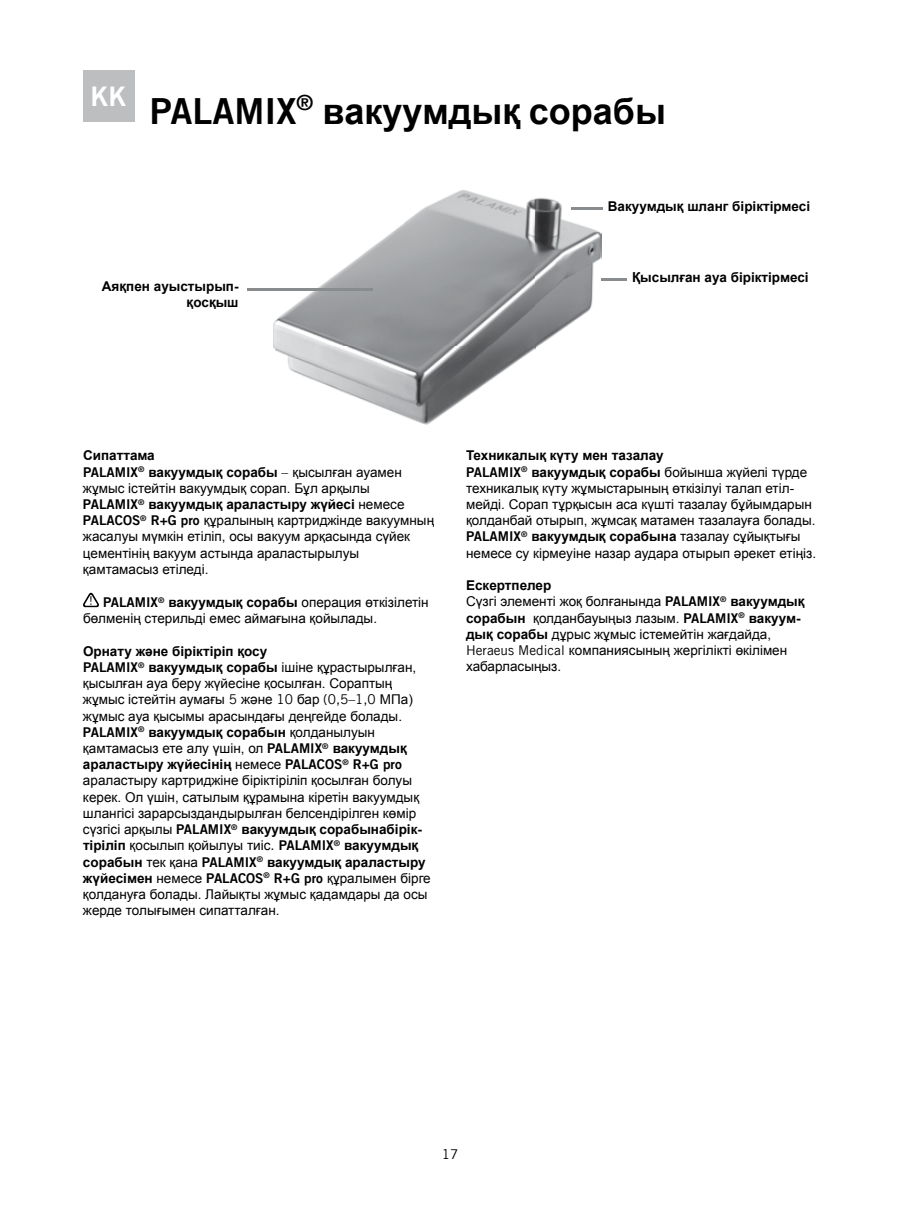
<style>
.page{position:relative;width:913px;height:1219px;background:#fff}
.page>*{position:absolute;margin:0;border:0;box-sizing:border-box;transform-origin:0 0}
.t1{font:700 36px "Arial";color:#000}
.t2{font:27px "Trade Gothic LT Com Bd 2";color:#fff}
.t3{font:13.5px/16.2px "Arial";color:#000}
.t4{font:700 13.5px/16.2px "Arial";color:#000;text-align:right}
.t5{font:13.5px "Trade Gothic LT Com";color:#000}
.s1{font-family:"Trade Gothic LT Com Bd 2";font-weight:400}
.s2{font-weight:700}
.s3{font-family:"Trade Gothic LT Com Bd 2"}
.s4{font-family:"Trade Gothic LT Com"}
</style>
<div class="page">
<img style="left:273px;top:190px;width:327px;height:234px">
<hr style="left:570px;top:207px;width:32px;height:3px;background:#888c8e">
<hr style="left:600px;top:278px;width:26px;height:3px;background:#888c8e">
<hr style="left:247px;top:288px;width:126px;height:2px;background:#888c8e">
<div style="left:83px;top:71px;width:51px;height:51px;background:#bcbec0"></div>
<svg style="left:83px;top:592px;width:16px;height:15px"></svg>
<h2 class="t2" style="left:90px;top:80px;width:38px">KK</h2>
<h1 class="t1" style="left:150px;top:87px;width:517px"><span class="s1">PALAMIX</span><sup>®</sup> вакуумдық сорабы</h1>
<p class="t4" style="left:607px;top:198px;width:204px">Вакуумдық шланг біріктірмесі</p>
<p class="t4" style="left:102px;top:278px;width:138px">Аяқпен ауыстырып&shy;қосқыш</p>
<p class="t4" style="left:631px;top:269px;width:178px">Қысылған ауа біріктірмесі</p>
<p class="t3" style="left:83px;top:447px;width:352px"><span class="s2">Сипаттама<br></span><span class="s3">PALAMIX</span><sup>®</sup> <span class="s2">вакуумдық сорабы</span> <span class="s4">–</span> қысылған ауамен жұмыс істейтін вакуумдық сорап. Бұл арқылы <span class="s3">PALAMIX</span><sup>®</sup> <span class="s2">вакуумдық араластыру жүйесі</span> немесе <span class="s3">PALACOS</span><sup>®</sup> <span class="s3">R+G pro</span> құралының картриджінде вакуумның жасалуы мүмкін етіліп, осы вакуум арқасында сүйек цементінің вакуум астында араластырылуы қамтамасыз етіледі.</p>
<p class="t3" style="left:83px;top:594px;width:347px;text-indent:20px"><span class="s3">PALAMIX</span><sup>®</sup> <span class="s2">вакуумдық сорабы</span> операция өткізілетін бөлменің стерильді емес аймағына қойылады.</p>
<p class="t3" style="left:83px;top:643px;width:349px"><span class="s2">Орнату жəне біріктіріп қосу<br></span><span class="s3">PALAMIX</span><sup>®</sup> <span class="s2">вакуумдық сорабы</span> ішіне құрастырылған, қысылған ауа беру жүйесіне қосылған. Сораптың жұмыс істейтін аумағы <span class="s4">5</span> жəне <span class="s4">10</span> бар <span class="s4">(0,5–1,0</span> МПа) жұмыс ауа қысымы арасындағы деңгейде болады.<br><span class="s3">PALAMIX</span><sup>®</sup> <span class="s2">вакуумдық сорабын</span> қолданылуын қамтамасыз ете алу үшін, ол <span class="s3">PALAMIX</span><sup>®</sup> <span class="s2">вакуумдық араластыру жүйесінің</span> немесе <span class="s3">PALACOS</span><sup>®</sup> <span class="s3">R+G pro </span>араластыру картриджіне біріктіріліп қосылған болуы керек. Ол үшін, сатылым құрамына кіретін вакуумдық шлангісі зарарсыздандырылған белсендірілген көмір сүзгісі арқылы <span class="s3">PALAMIX</span><sup>®</sup> <span class="s2">вакуумдық сорабына бірік&shy;тіріліп</span> қосылып қойылуы тиіс<span class="s4">.</span> <span class="s3">PALAMIX</span><sup>®</sup> <span class="s2">вакуумдық сорабын</span> тек қана <span class="s3">PALAMIX</span><sup>®</sup> <span class="s2">вакуумдық араластыру жүйесімен</span> немесе <span class="s3">PALACOS</span><sup>®</sup> <span class="s3">R+G pro</span> құралымен бірге қолдануға болады. Лайықты жұмыс қадамдары да осы жерде толығымен сипатталған.</p>
<p class="t3" style="left:466px;top:447px;width:351px"><span class="s2">Техникалық күту мен тазалау<br></span><span class="s3">PALAMIX</span><sup>®</sup> <span class="s2">вакуумдық сорабы</span> бойынша жүйелі түрде техникалық күту жұмыстарының өткізілуі талап етіл&shy;мейді. Сорап тұрқысын аса күшті тазалау бұйымдарын қолданбай отырып, жұмсақ матамен тазалауға болады.<br><span class="s3">PALAMIX</span><sup>®</sup> <span class="s2">вакуумдық сорабына</span> тазалау сұйықтығы немесе су кірмеуіне назар аудара отырып əрекет етіңіз.</p>
<p class="t3" style="left:466px;top:577px;width:340px"><span class="s2">Ескертпелер<br></span>Сүзгі элементі жоқ болғанында <span class="s3">PALAMIX</span><sup>®</sup> <span class="s2">вакуумдық сорабын</span> қолданбауыңыз лазым. <span class="s3">PALAMIX</span><sup>®</sup> <span class="s2">вакуум&shy;дық сорабы</span> дұрыс жұмыс істемейтін жағдайда, <span class="s4">Heraeus Medical</span> компаниясының жергілікті өкілімен хабарласыңыз.</p>
<p class="t5" style="left:441px;top:1145px;width:18px">17</p>
</div>
